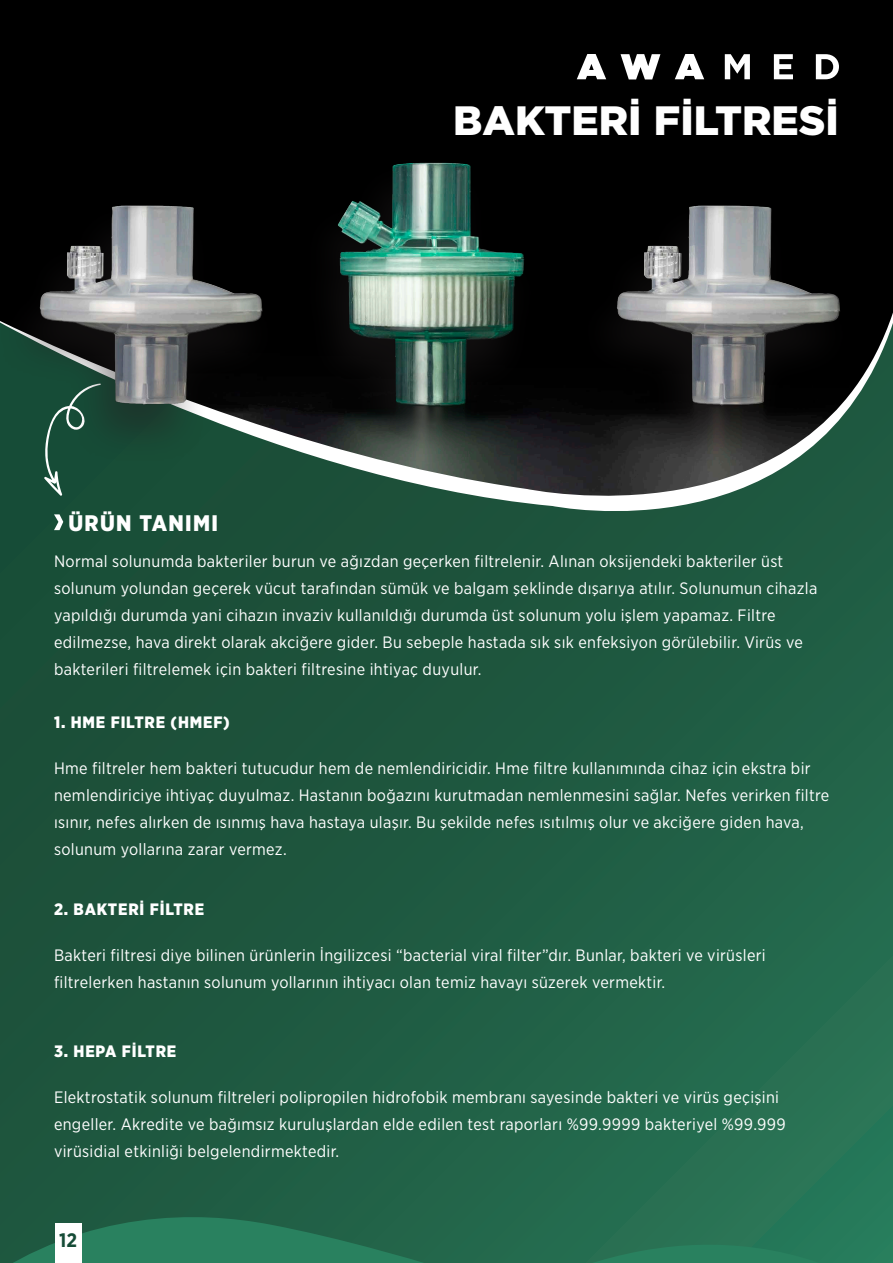
<style>
.page{position:relative;width:893px;height:1263px;background:#fff}
.page>*{position:absolute;margin:0;border:0;box-sizing:border-box;transform-origin:0 0}
.t1{font:900 40.95px "Gotham";color:#fff}
.t2{font:900 22.5px "Gotham Narrow";letter-spacing:.06em;color:#fff}
.t3{font:700 19.5px "Gotham Narrow";color:#164c37}
.t4{font:16.5px/27px "Gotham Narrow";letter-spacing:.02em;color:#fff}
.t5{font:900 16.5px "Gotham Narrow";letter-spacing:.05em;color:#fff}
</style>
<div class="page">
<div style="left:0;top:290px;width:893px;height:973px;background:linear-gradient(to right,#1b4e38,#246a4d)"></div>
<svg style="left:0;top:1208px;width:494px;height:55px"></svg>
<svg style="left:534px;top:1237px;width:334px;height:26px"></svg>
<svg style="left:0;top:497px;width:893px;height:62px;fill:#1d513a"></svg>
<img style="left:0;top:438px;width:893px;height:59px">
<svg style="left:44px;top:465px;width:57px;height:31px"></svg>
<svg style="left:54px;top:514px;width:9px;height:16px"></svg>
<div style="left:0;top:157px;width:858px;height:308px;background:#231f20;opacity:.48"></div>
<img style="left:0;top:0;width:893px;height:438px">
<div style="left:55px;top:1224px;width:26px;height:39px;background:#fff"></div>
<h1 class="t1" style="left:453px;top:92px;width:387px">BAKTERİ FİLTRESİ</h1>
<h2 class="t2" style="left:68px;top:508px;width:151px">ÜRÜN TANIMI</h2>
<p class="t4" style="left:54px;top:547px;width:765px">Normal solunumda bakteriler burun ve ağızdan geçerken filtrelenir. Alınan oksijendeki bakteriler üst solunum yolundan geçerek vücut tarafından sümük ve balgam şeklinde dışarıya atılır. Solunumun cihazla yapıldığı durumda yani cihazın invaziv kullanıldığı durumda üst solunum yolu işlem yapamaz. Filtre edilmezse, hava direkt olarak akciğere gider. Bu sebeple hastada sık sık enfeksiyon görülebilir. Virüs ve bakterileri filtrelemek için bakteri filtresine ihtiyaç duyulur.</p>
<p class="t5" style="left:54px;top:711px;width:177px">1. HME FILTRE (HMEF)</p>
<p class="t4" style="left:54px;top:754px;width:777px">Hme filtreler hem bakteri tutucudur hem de nemlendiricidir. Hme filtre kullanımında cihaz için ekstra bir nemlendiriciye ihtiyaç duyulmaz. Hastanın boğazını kurutmadan nemlenmesini sağlar. Nefes verirken filtre ısınır, nefes alırken de ısınmış hava hastaya ulaşır. Bu şekilde nefes ısıtılmış olur ve akciğere giden hava, solunum yollarına zarar vermez.</p>
<p class="t5" style="left:54px;top:898px;width:152px">2. BAKTERİ FİLTRE</p>
<p class="t4" style="left:54px;top:942px;width:713px">Bakteri filtresi diye bilinen ürünlerin İngilizcesi “bacterial viral filter”dır. Bunlar, bakteri ve virüsleri filtrelerken hastanın solunum yollarının ihtiyacı olan temiz havayı süzerek vermektir.</p>
<p class="t5" style="left:54px;top:1040px;width:124px">3. HEPA FİLTRE</p>
<p class="t4" style="left:54px;top:1084px;width:733px">Elektrostatik solunum filtreleri polipropilen hidrofobik membranı sayesinde bakteri ve virüs geçişini engeller. Akredite ve bağımsız kuruluşlardan elde edilen test raporları %99.9999 bakteriyel %99.999 virüsidial etkinliği belgelendirmektedir.</p>
<p class="t3" style="left:59px;top:1227px;width:19px">12</p>
</div>
